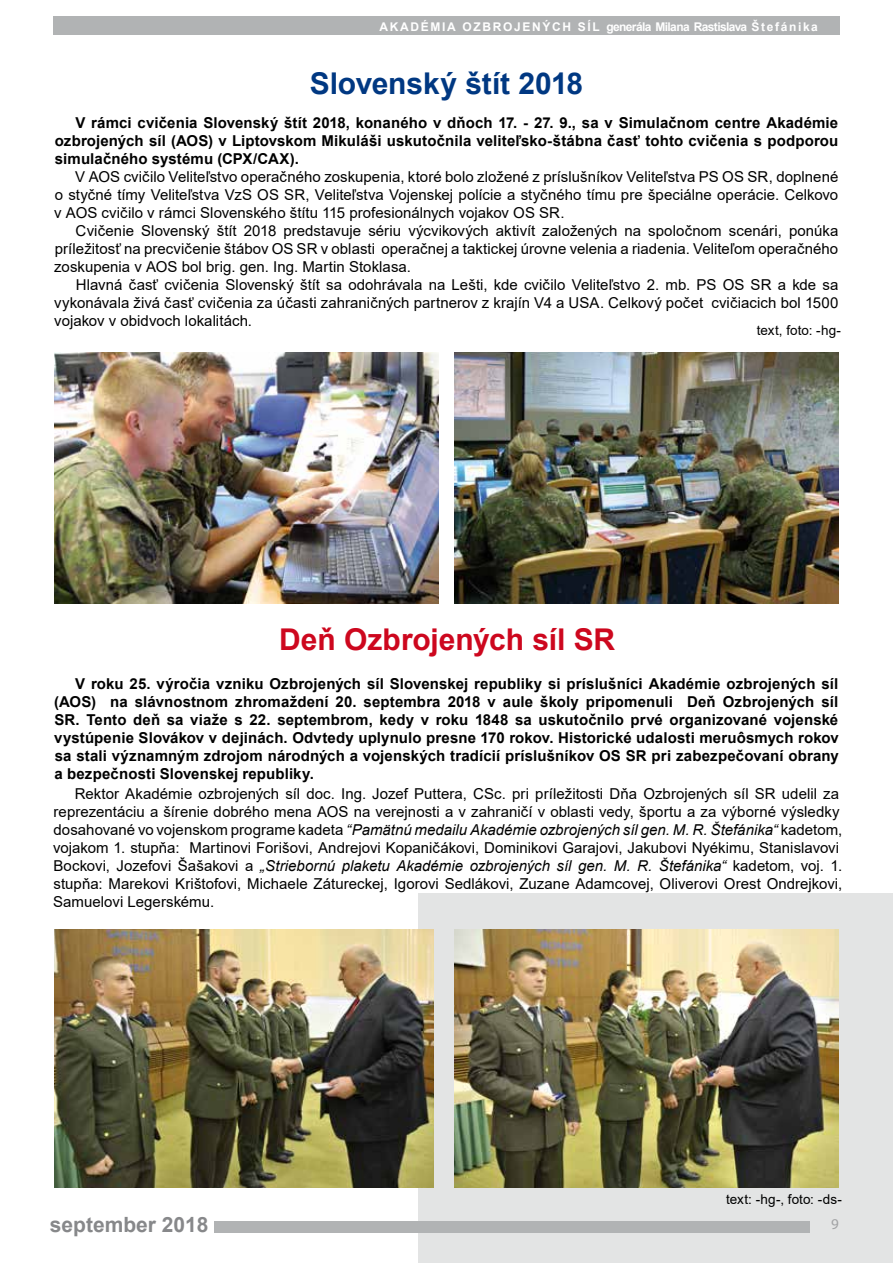
<style>
.page{position:relative;width:893px;height:1263px;background:#fff}
.page>*{position:absolute;margin:0;border:0;box-sizing:border-box;transform-origin:0 0}
.t1{font:700 30px "Arial";color:#cd071e}
.t2{font:700 30px "Arial";letter-spacing:-.005em;color:#003882}
.t3{font:700 21px "Arial";color:#87888a}
.t4{font:15px/18px "Arial";letter-spacing:.005em;color:#000;text-align:justify}
.t5{font:700 15px/18px "Arial";letter-spacing:.01em;color:#000;text-align:justify}
.t6{font:15px "Myriad Pro";color:#a2a3a5}
.t7{font:13.5px "Arial";color:#000}
.t8{font:700 12px "Arial";letter-spacing:-.055em;color:#fff}
.s1{font-style:italic}
</style>
<div class="page">
<div style="left:418px;top:894px;width:475px;height:369px;background:#e3e4e4"></div>
<div style="left:53px;top:16px;width:787px;height:19px;background:#b1b3b4"></div>
<div style="left:215px;top:1221px;width:595px;height:11px;background:#b1b3b4"></div>
<img style="left:455px;top:353px;width:384px;height:251px">
<img style="left:455px;top:929px;width:384px;height:259px">
<img style="left:54px;top:929px;width:380px;height:259px">
<img style="left:54px;top:353px;width:385px;height:251px">
<p class="t8" style="left:380px;top:18px;width:440px">A K A D É M I A O Z B R O J E N Ý C H S Í L generála Milana Rastislava Š t e f á n i k a</p>
<h1 class="t2" style="left:310px;top:62px;width:275px">Slovenský štít 2018</h1>
<p class="t5" style="left:55px;top:114px;width:785px;text-indent:21px">V rámci cvičenia Slovenský štít 2018, konaného v dňoch 17. - 27. 9., sa v Simulačnom centre Akadémie ozbrojených síl (AOS) v Liptovskom Mikuláši uskutočnila veliteľsko-štábna časť tohto cvičenia s podporou simulačného systému (CPX/CAX).</p>
<p class="t4" style="left:54px;top:168px;width:785px;text-indent:21px">V AOS cvičilo Veliteľstvo operačného zoskupenia, ktoré bolo zložené z príslušníkov Veliteľstva PS OS SR, doplnené o styčné tímy Veliteľstva VzS OS SR, Veliteľstva Vojenskej polície a styčného tímu pre špeciálne operácie. Celkovo v AOS cvičilo v rámci Slovenského štítu 115 profesionálnych vojakov OS SR.</p>
<p class="t4" style="left:54px;top:222px;width:786px;text-indent:21px">Cvičenie Slovenský štít 2018 predstavuje sériu výcvikových aktivít založených na spoločnom scenári, ponúka príležitosť na precvičenie štábov OS SR v oblasti operačnej a taktickej úrovne velenia a riadenia. Veliteľom operačného zoskupenia v AOS bol brig. gen. Ing. Martin Stoklasa.</p>
<p class="t4" style="left:54px;top:276px;width:786px;text-indent:22px">Hlavná časť cvičenia Slovenský štít sa odohrávala na Lešti, kde cvičilo Veliteľstvo 2. mb. PS OS SR a kde sa vykonávala živá časť cvičenia za účasti zahraničných partnerov z krajín V4 a USA. Celkový počet cvičiacich bol 1500 vojakov v obidvoch lokalitách.</p>
<p class="t7" style="left:757px;top:321px;width:86px">text, foto: -hg-</p>
<h1 class="t1" style="left:279px;top:619px;width:338px">Deň Ozbrojených síl SR</h1>
<p class="t5" style="left:54px;top:675px;width:786px;text-indent:21px">V roku 25. výročia vzniku Ozbrojených síl Slovenskej republiky si príslušníci Akadémie ozbrojených síl (AOS) na slávnostnom zhromaždení 20. septembra 2018 v aule školy pripomenuli Deň Ozbrojených síl SR. Tento deň sa viaže s 22. septembrom, kedy v roku 1848 sa uskutočnilo prvé organizované vojenské vystúpenie Slovákov v dejinách. Odvtedy uplynulo presne 170 rokov. Historické udalosti meruôsmych rokov sa stali významným zdrojom národných a vojenských tradícií príslušníkov OS SR pri zabezpečovaní obrany a bezpečnosti Slovenskej republiky.</p>
<p class="t4" style="left:53px;top:785px;width:791px;text-align:left;text-indent:22px">Rektor Akadémie ozbrojených síl doc. Ing. Jozef Puttera, CSc. pri príležitosti Dňa Ozbrojených síl SR udelil za reprezentáciu a šírenie dobrého mena AOS na verejnosti a v zahraničí v oblasti vedy, športu a za výborné výsledky dosahované vo vojenskom programe kadeta <span class="s1">“Pamätnú medailu Akadémie ozbrojených síl gen. M. R. Štefánika“</span> kadetom, vojakom 1. stupňa: Martinovi Forišovi, Andrejovi Kopaničákovi, Dominikovi Garajovi, Jakubovi Nyékimu, Stanislavovi Bockovi, Jozefovi Šašakovi a <span class="s1">„Striebornú plaketu Akadémie ozbrojených síl gen. M. R. Štefánika“</span> kadetom, voj. 1. stupňa: Marekovi Krištofovi, Michaele Zátureckej, Igorovi Sedlákovi, Zuzane Adamcovej, Oliverovi Orest Ondrejkovi, Samuelovi Legerskému.</p>
<p class="t7" style="left:726px;top:1190px;width:117px">text: -hg-, foto: -ds-</p>
<h2 class="t3" style="left:50px;top:1210px;width:160px">september 2018</h2>
<p class="t6" style="left:831px;top:1215px;width:9px">9</p>
</div>
